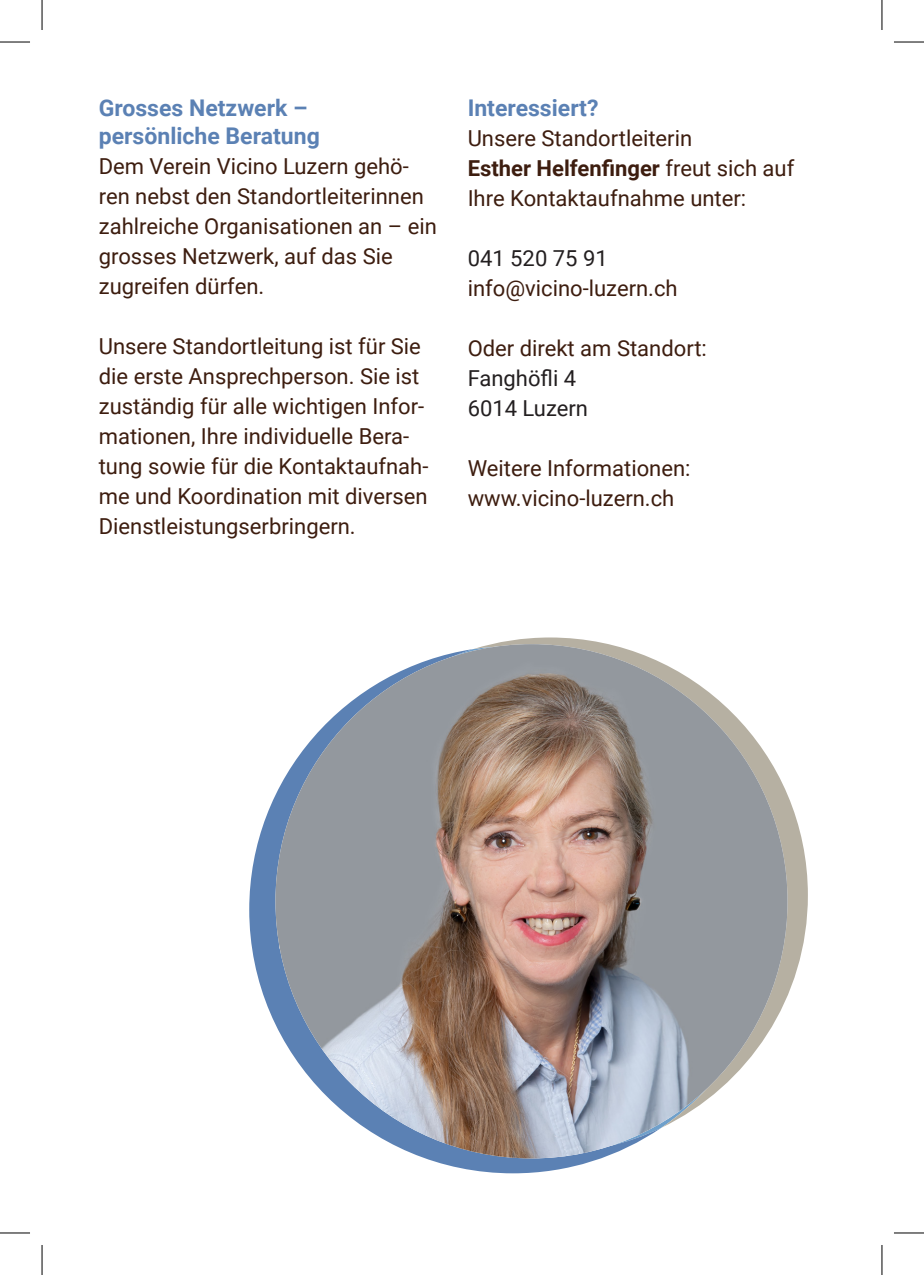
<style>
.page{position:relative;width:924px;height:1275px;background:#fff}
.page>*{position:absolute;margin:0;border:0;box-sizing:border-box;transform-origin:0 0}
.Veranstaltung{font:700 23px/27.6px "Roboto";color:#5b81b4}
.Beschreibung{font:22px/30px "Roboto";color:#3d1d0f}
.t1{font:22px "Roboto";color:#231f20}
.s1{font-weight:700}
</style>
<div class="page">
<svg style="left:493px;top:637px;width:314px;height:360px"></svg>
<svg style="left:249px;top:796px;width:353px;height:377px"></svg>
<img style="left:275px;top:644px;width:512px;height:514px">
<hr style="left:0;top:42px;width:30px;height:1px;background:#000">
<hr style="left:893px;top:42px;width:30px;height:1px;background:#000">
<hr style="left:0;top:1232px;width:30px;height:1px;background:#000">
<hr style="left:893px;top:1232px;width:30px;height:1px;background:#000">
<hr style="left:42px;top:0;width:1px;height:30px;background:#000">
<hr style="left:42px;top:1245px;width:1px;height:30px;background:#000">
<hr style="left:881px;top:0;width:1px;height:30px;background:#000">
<hr style="left:881px;top:1245px;width:1px;height:30px;background:#000">
<p class="Veranstaltung" style="left:99px;top:93px;width:222px">Grosses Netzwerk – persönliche Beratung</p>
<p class="Beschreibung" style="left:99px;top:150px;width:339px">Dem Verein Vicino Luzern gehö&shy;ren nebst den Standortleiterinnen zahlreiche Organisationen an – ein grosses Netzwerk, auf das Sie zugreifen dürfen.</p>
<p class="Beschreibung" style="left:99px;top:330px;width:331px">Unsere Standortleitung ist für Sie die erste Ansprechperson. Sie ist zuständig für alle wichtigen Infor&shy;mationen, Ihre individuelle Bera&shy;tung sowie für die Kontaktaufnah&shy;me und Koordination mit diversen Dienstleistungserbringern.</p>
<p class="Veranstaltung" style="left:467px;top:93px;width:132px">Interessiert?</p>
<p class="Beschreibung" style="left:467px;top:122px;width:226px">Unsere Standortleiterin</p>
<p class="Beschreibung" style="left:467px;top:152px;width:328px"><span class="s1">Esther Helfenfinger</span> freut sich auf<br>Ihre Kontakt-aufnahme unter:</p>
<p class="t1" style="left:467px;top:243px;width:142px">041 520 75 91</p>
<p class="Beschreibung" style="left:467px;top:272px;width:211px">info@vicino-luzern.ch</p>
<p class="Beschreibung" style="left:467px;top:332px;width:240px">Oder direkt am Standort:</p>
<p class="t1" style="left:467px;top:363px;width:110px">Fanghöfli 4</p>
<p class="t1" style="left:467px;top:393px;width:122px">6014 Luzern</p>
<p class="Beschreibung" style="left:467px;top:452px;width:224px">Weitere Informationen:</p>
<p class="Beschreibung" style="left:467px;top:482px;width:208px">www.vicino-luzern.ch</p>
</div>
